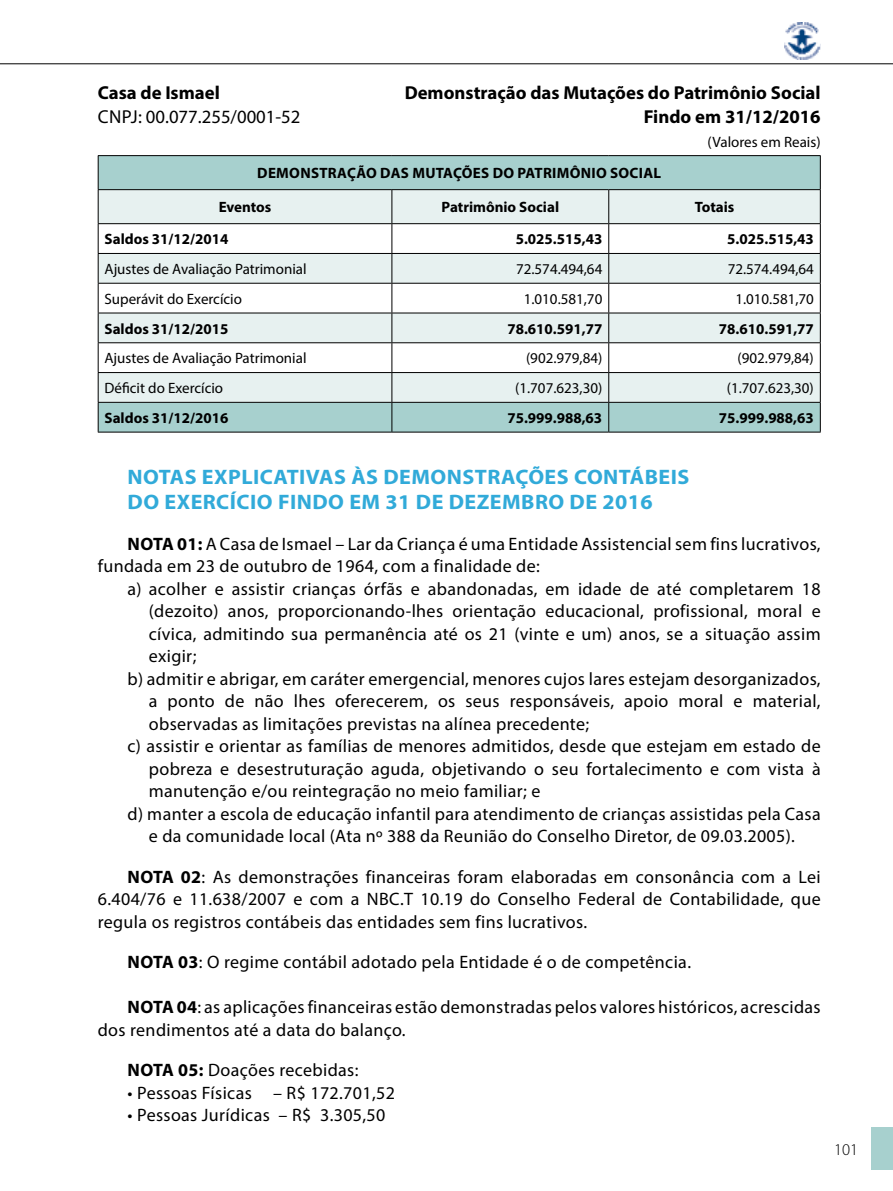
<style>
.page{position:relative;width:893px;height:1191px;background:#fff}
.page>*{position:absolute;margin:0;border:0;box-sizing:border-box;transform-origin:0 0}
.t1{font:700 21px/25.5px "Myriad Pro";letter-spacing:.02em;color:#31aad9;scale:1.05 1}
.t2{font:700 18.75px "Myriad Pro";color:#000}
.t3{font:18.75px "Myriad Pro";color:#000}
.t4{font:18px/22.5px "Myriad Pro";letter-spacing:.02em;color:#000}
.t5{font:300 16.5px "Myriad Pro";color:#000}
.t6{font:15px "Myriad Pro";color:#000}
.t7{font:700 15px "Myriad Pro";color:#000}
.s1{font-weight:700}
</style>
<div class="page">
<img style="left:784px;top:22px;width:37px;height:38px">
<hr style="left:0;top:63px;width:893px;height:1px;background:#000">
<div style="left:872px;top:1127px;width:21px;height:42px;background:#a7d0ce"></div>
<div style="left:99px;top:156px;width:721px;height:276px;background:#a7d0ce"></div>
<svg style="left:99px;top:190px;width:721px;height:212px;fill:#e7f1f0"></svg>
<hr style="left:98px;top:155px;width:294px;height:1px;background:#000">
<hr style="left:98px;top:156px;width:1px;height:33px;background:#000">
<hr style="left:392px;top:155px;width:217px;height:1px;background:#000">
<hr style="left:609px;top:155px;width:212px;height:1px;background:#000">
<hr style="left:98px;top:189px;width:294px;height:1px;background:#000">
<hr style="left:98px;top:190px;width:1px;height:33px;background:#000">
<hr style="left:392px;top:189px;width:217px;height:1px;background:#000">
<hr style="left:391px;top:190px;width:1px;height:33px;background:#000">
<hr style="left:820px;top:156px;width:1px;height:33px;background:#000">
<hr style="left:609px;top:189px;width:212px;height:1px;background:#000">
<hr style="left:608px;top:190px;width:1px;height:33px;background:#000">
<hr style="left:820px;top:190px;width:1px;height:33px;background:#000">
<hr style="left:98px;top:223px;width:294px;height:1px;background:#000">
<hr style="left:392px;top:223px;width:217px;height:1px;background:#000">
<hr style="left:609px;top:223px;width:212px;height:1px;background:#000">
<hr style="left:98px;top:253px;width:294px;height:1px;background:#000">
<hr style="left:392px;top:253px;width:217px;height:1px;background:#000">
<hr style="left:609px;top:253px;width:212px;height:1px;background:#000">
<hr style="left:98px;top:283px;width:294px;height:1px;background:#000">
<hr style="left:392px;top:283px;width:217px;height:1px;background:#000">
<hr style="left:609px;top:283px;width:212px;height:1px;background:#000">
<hr style="left:98px;top:313px;width:294px;height:1px;background:#000">
<hr style="left:392px;top:313px;width:217px;height:1px;background:#000">
<hr style="left:609px;top:313px;width:212px;height:1px;background:#000">
<hr style="left:98px;top:342px;width:294px;height:1px;background:#000">
<hr style="left:392px;top:342px;width:217px;height:1px;background:#000">
<hr style="left:609px;top:342px;width:212px;height:1px;background:#000">
<hr style="left:98px;top:372px;width:294px;height:1px;background:#000">
<hr style="left:392px;top:372px;width:217px;height:1px;background:#000">
<hr style="left:609px;top:372px;width:212px;height:1px;background:#000">
<hr style="left:98px;top:402px;width:294px;height:1px;background:#000">
<svg style="left:98px;top:224px;width:1px;height:208px"></svg>
<hr style="left:392px;top:402px;width:217px;height:1px;background:#000">
<svg style="left:391px;top:224px;width:1px;height:208px"></svg>
<hr style="left:609px;top:402px;width:212px;height:1px;background:#000">
<svg style="left:608px;top:224px;width:1px;height:208px"></svg>
<svg style="left:820px;top:224px;width:1px;height:208px"></svg>
<hr style="left:98px;top:432px;width:294px;height:1px;background:#000">
<hr style="left:392px;top:432px;width:217px;height:1px;background:#000">
<hr style="left:609px;top:432px;width:212px;height:1px;background:#000">
<p class="t2" style="left:98px;top:81px;width:124px">Casa de Ismael</p>
<p class="t2" style="left:405px;top:81px;width:417px">Demonstração das Mutações do Patrimônio Social</p>
<p class="t3" style="left:98px;top:105px;width:204px">Cnpj : 00.077.255/0001-52</p>
<p class="t2" style="left:644px;top:105px;width:178px">Findo em 31/12/2016</p>
<p class="t6" style="left:708px;top:133px;width:115px">(Valores em Reais)</p>
<p class="t7" style="left:257px;top:163px;width:22px">Demonstra</p>
<p class="t7" style="left:347px;top:163px;width:44px">ção das</p>
<p class="t7" style="left:412px;top:163px;width:23px">Muta</p>
<p class="t7" style="left:453px;top:163px;width:83px">ções do Patrim</p>
<p class="t7" style="left:570px;top:163px;width:21px">ônio</p>
<p class="t7" style="left:610px;top:163px;width:53px">Social</p>
<p class="t7" style="left:219px;top:197px;width:54px">Eventos</p>
<p class="t7" style="left:442px;top:197px;width:119px">Patrimônio Social</p>
<p class="t7" style="left:695px;top:197px;width:41px">Totais</p>
<p class="t7" style="left:105px;top:229px;width:125px">Saldos 31/12/2014</p>
<p class="t7" style="left:516px;top:229px;width:88px">5.025.515,43</p>
<p class="t7" style="left:727px;top:229px;width:88px">5.025.515,43</p>
<p class="t6" style="left:105px;top:260px;width:204px">Ajustes de Avaliação Patrimonial</p>
<p class="t6" style="left:516px;top:260px;width:88px">72.574.494,64</p>
<p class="t6" style="left:728px;top:260px;width:88px">72.574.494,64</p>
<p class="t6" style="left:105px;top:289px;width:139px">Superávit do Exercício</p>
<p class="t6" style="left:524px;top:289px;width:80px">1.010.581,70</p>
<p class="t6" style="left:735px;top:289px;width:80px">1.010.581,70</p>
<p class="t7" style="left:105px;top:319px;width:125px">Saldos 31/12/2015</p>
<p class="t7" style="left:507px;top:319px;width:96px">78.610.591,77</p>
<p class="t7" style="left:719px;top:319px;width:96px">78.610.591,77</p>
<p class="t6" style="left:104px;top:349px;width:204px">Ajustes de Avaliação Patrimonial</p>
<p class="t6" style="left:526px;top:349px;width:78px">(902.979,84)</p>
<p class="t6" style="left:738px;top:349px;width:78px">(902.979,84)</p>
<p class="t6" style="left:104px;top:379px;width:120px">Déficit do Exercício</p>
<p class="t6" style="left:515px;top:379px;width:89px">(1.707.623,30)</p>
<p class="t6" style="left:727px;top:379px;width:89px">(1.707.623,30)</p>
<p class="t7" style="left:104px;top:408px;width:125px">Saldos 31/12/2016</p>
<p class="t7" style="left:507px;top:408px;width:96px">75.999.988,63</p>
<p class="t7" style="left:719px;top:408px;width:96px">75.999.988,63</p>
<p class="t1" style="left:128px;top:463px;width:537px">NOTAS EXPLICATIVAS ÀS DEMONSTRAÇÕES CONTÁBEIS<br>DO EXERCÍCIO FINDO EM 31 DE DEZEMBRO DE 2016</p>
<p class="t4" style="left:98px;top:532px;width:724px;text-indent:30px"><span class="s1">NOTA 01:</span> A Casa de Ismael – Lar da Criança é uma Entidade Assistencial sem fins lucrativos, fundada em 23 de outubro de 1964, com a finalidade de:</p>
<p class="t4" style="left:128px;top:577px;width:695px">a) acolher e assistir crianças órfãs e abandonadas, em idade de até completarem 18</p>
<p class="t4" style="left:149px;top:599px;width:673px">(dezoito) anos, proporcionando-lhes orientação educacional, profissional, moral e</p>
<p class="t4" style="left:149px;top:622px;width:673px">cívica, admitindo sua permanência até os 21 (vinte e um) anos, se a situação assim</p>
<p class="t4" style="left:149px;top:644px;width:49px">exigir;</p>
<p class="t4" style="left:128px;top:667px;width:695px">b) admitir e abrigar, em caráter emergencial, menores cujos lares estejam desorganizados,</p>
<p class="t4" style="left:149px;top:689px;width:673px">a ponto de não lhes oferecerem, os seus responsáveis, apoio moral e material,</p>
<p class="t4" style="left:149px;top:712px;width:442px">observadas as limitações previstas na alínea precedente;</p>
<p class="t4" style="left:128px;top:734px;width:695px">c) assistir e orientar as famílias de menores admitidos, desde que estejam em estado de</p>
<p class="t4" style="left:149px;top:757px;width:673px">pobreza e desestruturação aguda, objetivando o seu fortalecimento e com vista à</p>
<p class="t4" style="left:149px;top:779px;width:393px">manutenção e/ou reintegração no meio familiar; e</p>
<p class="t4" style="left:128px;top:802px;width:695px">d) manter a escola de educação infantil para atendimento de crianças assistidas pela Casa</p>
<p class="t4" style="left:149px;top:824px;width:648px">e da comunidade local (Ata nº 388 da Reunião do Conselho Diretor, de 09.03.2005).</p>
<p class="t4" style="left:98px;top:865px;width:724px;text-align:justify;text-indent:30px"><span class="s1">NOTA 02</span>: As demonstrações financeiras foram elaboradas em consonância com a Lei 6.404/76 e 11.638/2007 e com a NBC.T 10.19 do Conselho Federal de Contabilidade, que regula os registros contábeis das entidades sem fins lucrativos.</p>
<p class="t4" style="left:128px;top:950px;width:565px"><span class="s1">NOTA 03</span>: O regime contábil adotado pela Entidade é o de competência.</p>
<p class="t4" style="left:98px;top:995px;width:724px;text-indent:30px"><span class="s1">NOTA 04</span>: as aplicações financeiras estão demonstradas pelos valores históricos, acrescidas dos rendimentos até a data do balanço.</p>
<p class="t4" style="left:128px;top:1058px;width:232px"><span class="s1">NOTA 05:</span> Doações recebidas:</p>
<p class="t4" style="left:128px;top:1081px;width:269px">• Pessoas Físicas – R$ 172.701,52</p>
<p class="t4" style="left:128px;top:1103px;width:259px">• Pessoas Jurídicas – R$ 3.305,50</p>
<p class="t5" style="left:834px;top:1139px;width:26px">101</p>
</div>
